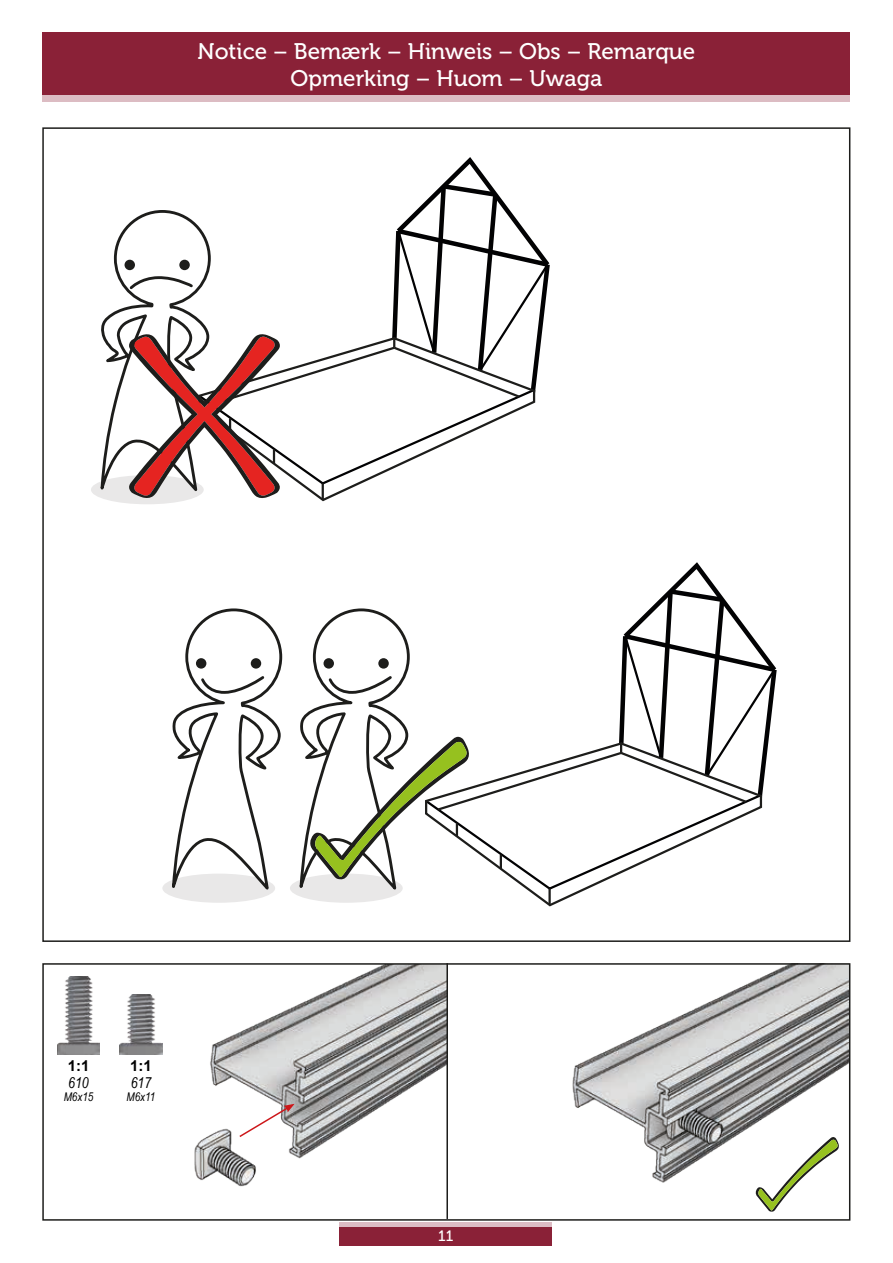
<style>
.page{position:relative;width:893px;height:1263px;background:#fff}
.page>*{position:absolute;margin:0;border:0;box-sizing:border-box;transform-origin:0 0}
.t1{font:22.5px/27px "Museo 500";color:#fff;text-align:center}
.t2{font:700 15px "Arial";color:#000}
.t3{font:italic 15px "Arial Narrow";color:#000}
.t4{font:15px "Museo 500";color:#fff}
.t5{font:italic 12px "Arial Narrow";color:#000}
</style>
<div class="page">
<div style="left:339px;top:1222px;width:213px;height:24px;background:#8a2137"></div>
<div style="left:339px;top:1222px;width:213px;height:5px;background:#dcbcc4"></div>
<div style="left:43px;top:32px;width:807px;height:64px;background:#8a2137"></div>
<div style="left:43px;top:96px;width:807px;height:6px;background:#dcbcc3"></div>
<img style="left:194px;top:966px;width:252px;height:221px">
<img style="left:572px;top:966px;width:275px;height:217px">
<div style="left:42px;top:963px;width:808px;height:258px;border:2px solid #1d1d1b"></div>
<hr style="left:446px;top:963px;width:2px;height:256px;background:#1d1d1b">
<svg style="left:97px;top:157px;width:680px;height:750px"></svg>
<svg style="left:238px;top:1104px;width:57px;height:34px"></svg>
<img style="left:57px;top:977px;width:42px;height:77px">
<img style="left:120px;top:994px;width:42px;height:60px">
<svg style="left:755px;top:1137px;width:84px;height:75px"></svg>
<p class="t1" style="left:198px;top:38px;width:499px">Notice – Bemærk – Hinweis – Obs – Remarque<br>Opmerking – Huom – Uwaga</p>
<p class="t2" style="left:68px;top:1055px;width:23px">1:1</p>
<p class="t3" style="left:68px;top:1072px;width:22px">610</p>
<p class="t5" style="left:64px;top:1089px;width:31px">M6x15</p>
<p class="t2" style="left:130px;top:1055px;width:23px">1:1</p>
<p class="t3" style="left:131px;top:1072px;width:22px">617</p>
<p class="t5" style="left:127px;top:1089px;width:30px">M6x11</p>
<p class="t4" style="left:438px;top:1227px;width:17px">11</p>
</div>
